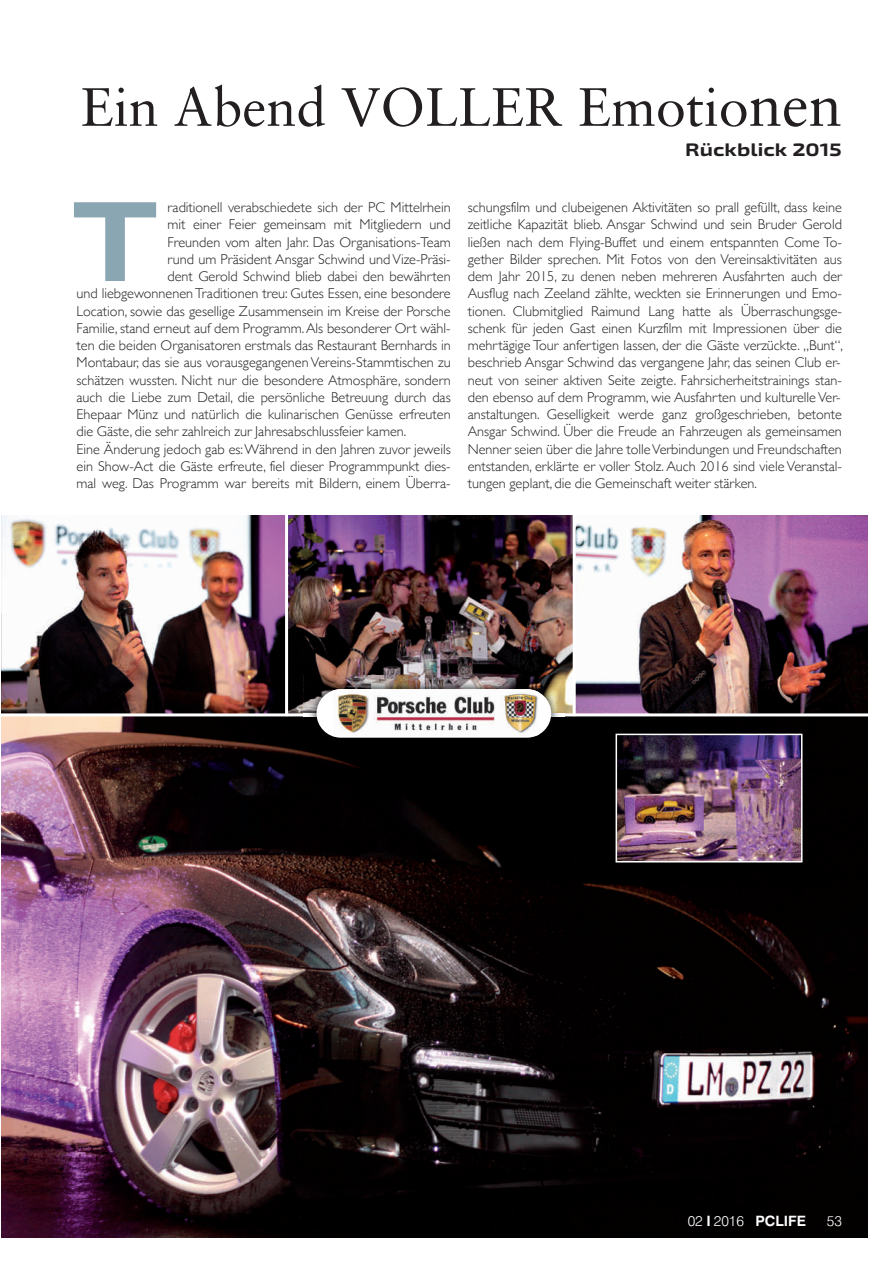
<style>
.page{position:relative;width:893px;height:1263px;background:#fff}
.page>*{position:absolute;margin:0;border:0;box-sizing:border-box;transform-origin:0 0}
.t1{font:700 expanded 114.15px "Exo 2";color:#8ba6b3}
.t2{font:54px "Sabon";color:#231f20}
.t3{font:700 expanded 18px "Exo 2";color:#231f20}
.t4{font:300 14.25px/17.2px "Gill Sans";color:#231f20}
.t5{font:700 14.25px "Swiss 721 BT";color:#fff}
.t6{font:300 14.25px "Swiss 721 BT";color:#fff}
.s1{font-size:60px}
.s2{font-weight:300}
</style>
<div class="page">
<img style="left:1px;top:716px;width:866px;height:521px">
<img style="left:1px;top:515px;width:284px;height:198px">
<img style="left:288px;top:515px;width:579px;height:198px">
<img style="left:619px;top:737px;width:180px;height:122px">
<div style="left:616px;top:734px;width:186px;height:128px;border:2px solid #fff"></div>
<hr style="left:573px;top:512px;width:3px;height:204px;background:#fff">
<img style="left:303px;top:676px;width:261px;height:75px">
<div style="left:317px;top:689px;width:234px;height:49px;background:#fff;border-radius:24px"></div>
<img style="left:333px;top:690px;width:206px;height:46px">
<h2 class="t2" style="left:81px;top:75px;width:763px">Ein Abend VOLLER Emotio<span class="s1">nen</span></h2>
<p class="t3" style="left:685px;top:138px;width:158px">Rückblick 2015</p>
<h1 class="t1" style="left:71px;top:172px;width:89px">T</h1>
<p class="t4" style="left:167px;top:199px;width:285px">raditionell verabschiedete sich der PC Mittelrhein</p>
<p class="t4" style="left:167px;top:216px;width:285px">mit einer Feier gemeinsam mit Mitgliedern und</p>
<p class="t4" style="left:167px;top:233px;width:285px">Freunden vom alten Jahr. Das Organisations-Team</p>
<p class="t4" style="left:167px;top:250px;width:285px">rund um Präsident Ansgar Schwind und Vize-Präsi-</p>
<p class="t4" style="left:167px;top:268px;width:285px">dent Gerold Schwind blieb dabei den bewährten</p>
<p class="t4" style="left:77px;top:285px;width:376px">und liebgewonnenenTraditionen treu: Gutes Essen, eine besondere</p>
<p class="t4" style="left:77px;top:302px;width:376px">Location, sowie das gesellige Zusammensein im Kreise der Porsche</p>
<p class="t4" style="left:77px;top:319px;width:376px">Familie, stand erneut auf dem Programm.Als besonderer Ort wähl-</p>
<p class="t4" style="left:77px;top:337px;width:376px">ten die beiden Organisatoren erstmals das Restaurant Bernhards in</p>
<p class="t4" style="left:77px;top:354px;width:376px">Montabaur, das sie aus vorausgegangenen Vereins-Stammtischen zu</p>
<p class="t4" style="left:77px;top:371px;width:376px">schätzen wussten. Nicht nur die besondere Atmosphäre, sondern</p>
<p class="t4" style="left:77px;top:388px;width:376px">auch die Liebe zum Detail, die persönliche Betreuung durch das</p>
<p class="t4" style="left:77px;top:406px;width:376px">Ehepaar Münz und natürlich die kulinarischen Genüsse erfreuten</p>
<p class="t4" style="left:77px;top:423px;width:331px">die Gäste, die sehr zahlreich zur Jahresabschlussfeier kamen.</p>
<p class="t4" style="left:77px;top:440px;width:376px">Eine Änderung jedoch gab es:Während in den Jahren zuvor jeweils</p>
<p class="t4" style="left:77px;top:457px;width:376px">ein Show-Act die Gäste erfreute, fiel dieser Programmpunkt dies-</p>
<p class="t4" style="left:77px;top:475px;width:376px">mal weg. Das Programm war bereits mit Bildern, einem Überra-</p>
<p class="t4" style="left:468px;top:199px;width:377px">schungsfilm und clubeigenen Aktivitäten so prall gefüllt, dass keine zeitliche Kapazität blieb. Ansgar Schwind und sein Bruder Gerold ließen nach dem Flying-Buffet und einem entspannten Come To&shy;gether Bilder sprechen. Mit Fotos von den Vereinsaktivitäten aus dem Jahr 2015, zu denen neben mehreren Ausfahrten auch der Ausflug nach Zeeland zählte, weckten sie Erinnerungen und Emo&shy;tionen. Clubmitglied Raimund Lang hatte als Überraschungsge&shy;schenk für jeden Gast einen Kurzfilm mit Impressionen über die mehrtägige Tour anfertigen lassen, der die Gäste verzückte. „Bunt“, beschrieb Ansgar Schwind das vergangene Jahr, das seinen Club er&shy;neut von seiner aktiven Seite zeigte. Fahrsicherheitstrainings stan&shy;den ebenso auf dem Programm, wie Ausfahrten und kulturelleVer&shy;anstaltungen. Geselligkeit werde ganz großgeschrieben, betonte Ansgar Schwind. Über die Freude an Fahrzeugen als gemeinsamen Nenner seien über die Jahre tolleVerbindungen und Freundschaften entstanden, erklärte er voller Stolz. Auch 2016 sind viele Veranstal&shy;tungen geplant, die die Gemeinschaft weiter stärken.</p>
<p class="t5" style="left:688px;top:1213px;width:120px"><span class="s2">02</span> I <span class="s2">2016</span> PCLIFE</p>
<p class="t6" style="left:827px;top:1213px;width:17px">53</p>
</div>
